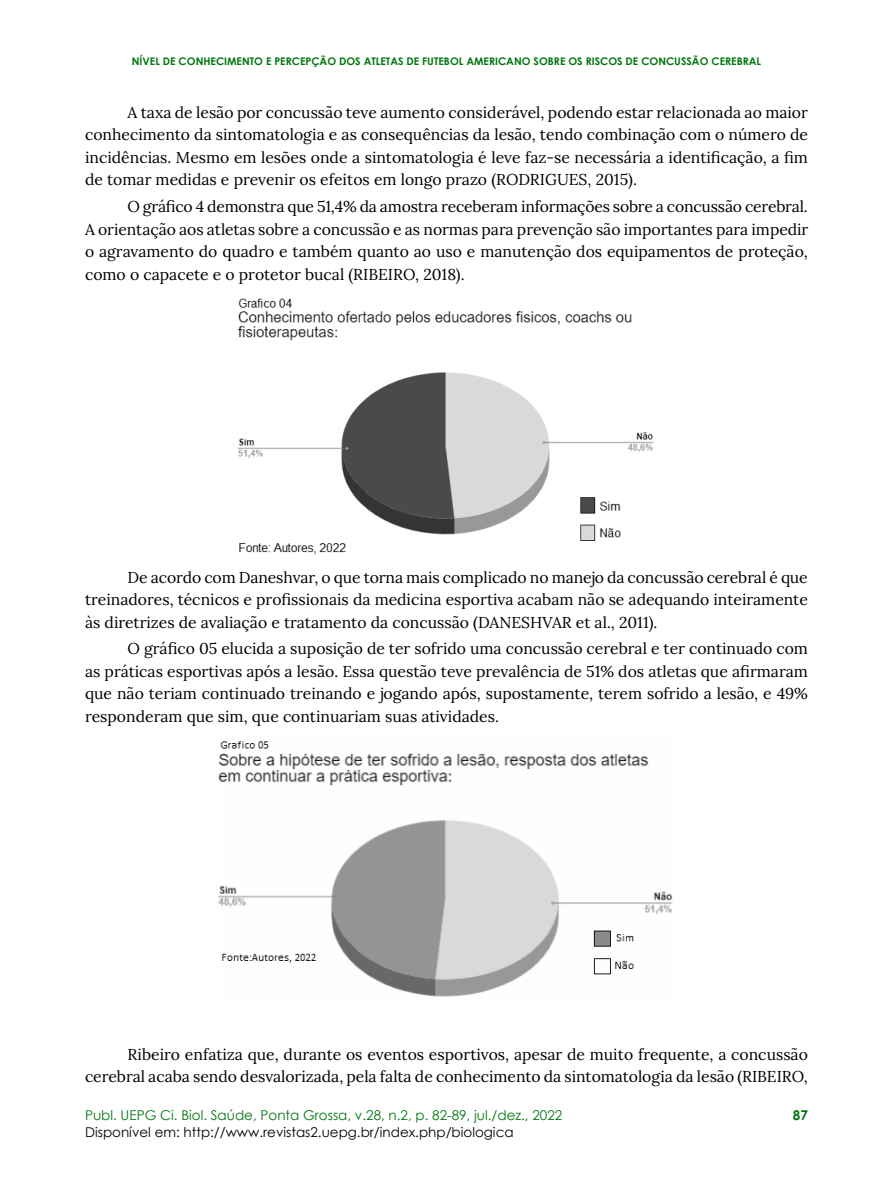
<style>
.page{position:relative;width:893px;height:1191px;background:#fff}
.page>*{position:absolute;margin:0;border:0;box-sizing:border-box;transform-origin:0 0}
.Texto{font:15.75px/22.5px "Lora";color:#000;text-align:justify}
.t1{font:13.5px "Century Gothic";color:#00760f}
.t2{font:13.5px "Century Gothic";color:#000}
.t3{font:700 13.5px "Century Gothic";color:#00760f}
.t4{font:700 10.5px "Century Gothic";color:#00760f}
</style>
<div class="page">
<img style="left:237px;top:298px;width:417px;height:257px">
<img style="left:218px;top:741px;width:455px;height:256px">
<p class="t4" style="left:132px;top:53px;width:631px">NÍVEL DE CONHECIMENTO E PERCEPÇÃO DOS ATLETAS DE FUTEBOL AMERICANO SOBRE OS RISCOS DE CONCUSSÃO CEREBRAL</p>
<p class="Texto" style="left:85px;top:100px;width:724px;text-indent:43px">A taxa de lesão por concussão teve aumento considerável, podendo estar relacionada ao maior conhecimento da sintomatologia e as consequências da lesão, tendo combinação com o número de incidências. Mesmo em lesões onde a sintomatologia é leve faz-se necessária a identificação, a fim de tomar medidas e prevenir os efeitos em longo prazo (RODRIGUES, 2015).</p>
<p class="Texto" style="left:85px;top:194px;width:725px;text-indent:43px">O gráfico 4 demonstra que 51,4% da amostra receberam informações sobre a concussão cerebral.<br>A orientação aos atletas sobre a concussão e as normas para prevenção são importantes para impedir o agravamento do quadro e também quanto ao uso e manutenção dos equipamentos de proteção, como o capacete e o protetor bucal (RIBEIRO, 2018).</p>
<p class="Texto" style="left:85px;top:564px;width:724px;text-indent:43px">De acordo com Daneshvar, o que torna mais complicado no manejo da concussão cerebral é que treinadores, técnicos e profissionais da medicina esportiva acabam não se adequando inteiramente às diretrizes de avaliação e tratamento da concussão (DANESHVAR et al., 2011).</p>
<p class="Texto" style="left:85px;top:636px;width:724px;text-indent:43px">O gráfico 05 elucida a suposição de ter sofrido uma concussão cerebral e ter continuado com as práticas esportivas após a lesão. Essa questão teve prevalência de 51% dos atletas que afirmaram que não teriam continuado treinando e jogando após, supostamente, terem sofrido a lesão, e 49% responderam que sim, que continuariam suas atividades.</p>
<p class="Texto" style="left:85px;top:1042px;width:724px;text-align:right">Ribeiro enfatiza que, durante os eventos esportivos, apesar de muito frequente, a concussão cerebral acaba sendo desvalorizada, pela falta de conhecimento da sintomatologia da lesão (RIBEIRO,</p>
<p class="t1" style="left:85px;top:1106px;width:479px">Publ. UEPG Ci. Biol. Saúde, Ponta Grossa, v.28, n.2, p. 82-89, jul./dez., 2022</p>
<p class="t2" style="left:85px;top:1122px;width:430px">Disponível em: http://www.revistas2.uepg.br/index.php/biologica</p>
<p class="t3" style="left:793px;top:1105px;width:17px">87</p>
</div>
